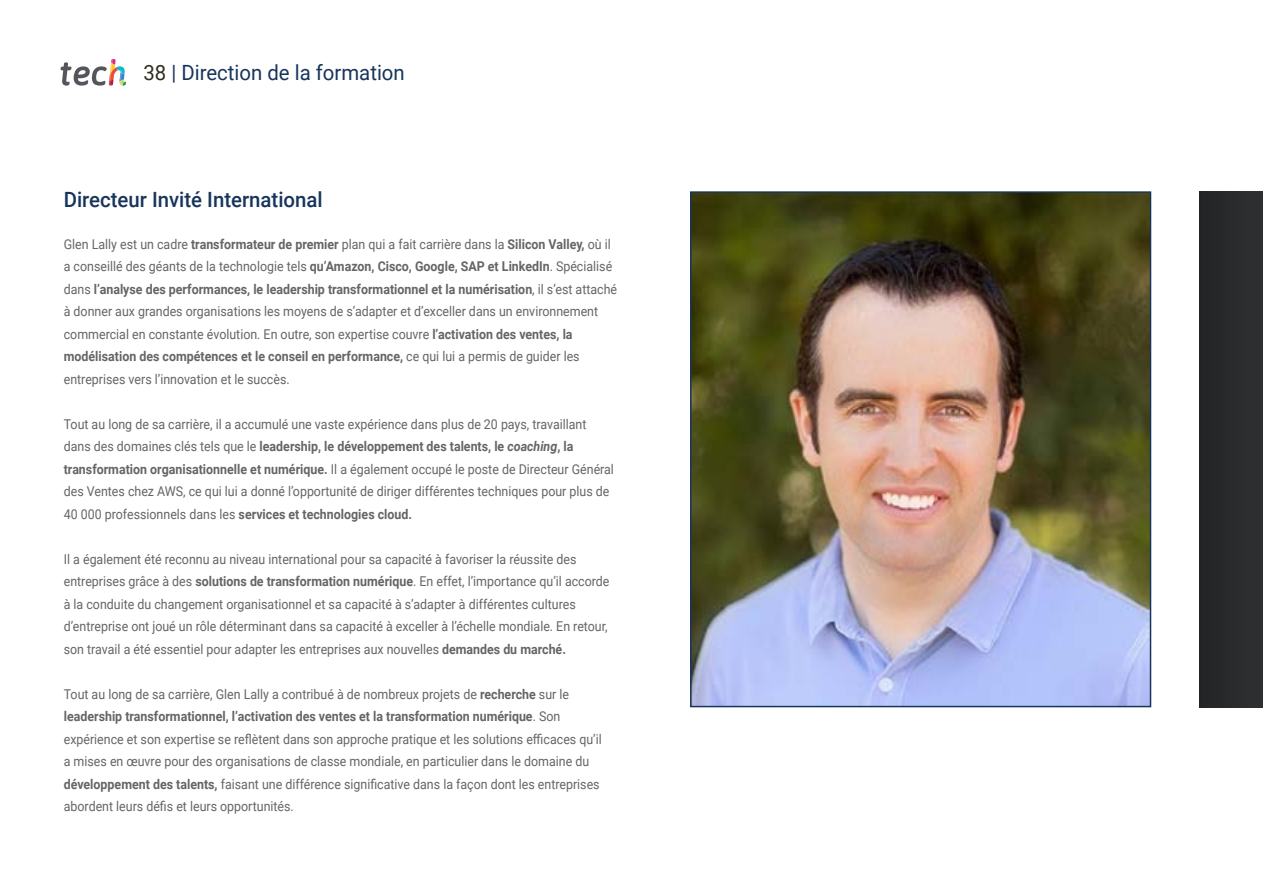
<style>
.page{position:relative;width:1263px;height:893px;background:#fff}
.page>*{position:absolute;margin:0;border:0;box-sizing:border-box;transform-origin:0 0}
.t1{font:500 21px "Roboto";color:#17355b}
.t2{font:21px "Roboto";color:#17355b}
.t3{font:13.5px/22.5px "Roboto";color:#656565;scale:.92 1}
.s1{color:#312e20}
.s2{font-weight:700}
.s3{font-weight:700;font-style:italic}
</style>
<div class="page">
<img style="left:693px;top:194px;width:455px;height:510px">
<div style="left:690px;top:191px;width:461px;height:516px;border:2px solid #17355b"></div>
<svg style="left:61px;top:59px;width:65px;height:27px"></svg>
<div style="left:1199px;top:191px;width:64px;height:516px;background:#292a2b"></div>
<h1 class="t2" style="left:144px;top:57px;width:263px"><span class="s1">38</span> | Direction de la formation</h1>
<h1 class="t1" style="left:64px;top:185px;width:260px">Directeur Invité International</h1>
<p class="t3" style="left:64px;top:232px;width:603px">Glen Lally est un cadre <span class="s2">transformateur de premier</span> plan qui a fait carrière dans la <span class="s2">Silicon Valley,</span> où il a conseillé des géants de la technologie tels <span class="s2">qu’Amazon, Cisco, Google, SAP et LinkedIn</span>. Spécialisé dans <span class="s2">l’analyse des performances, le leadership transformationnel et la numérisation</span>, il s’est attaché à donner aux grandes organisations les moyens de s’adapter et d’exceller dans un environnement commercial en constante évolution. En outre, son expertise couvre <span class="s2">l’activation des ventes, la modélisation des compétences et le conseil en performance,</span> ce qui lui a permis de guider les entreprises vers l’innovation et le succès.</p>
<p class="t3" style="left:64px;top:412px;width:599px">Tout au long de sa carrière, il a accumulé une vaste expérience dans plus de 20 pays, travaillant dans des domaines clés tels que le <span class="s2">leadership, le développement des talents, le</span> <span class="s3">coaching</span><span class="s2">, la transformation organisationnelle et numérique.</span> Il a également occupé le poste de Directeur Général des Ventes chez AWS, ce qui lui a donné l’opportunité de diriger différentes techniques pour plus de 40 000 professionnels dans les <span class="s2">services et technologies cloud.</span></p>
<p class="t3" style="left:64px;top:547px;width:595px">Il a également été reconnu au niveau international pour sa capacité à favoriser la réussite des entreprises grâce à des <span class="s2">solutions de transformation numérique</span>. En effet, l’importance qu’il accorde à la conduite du changement organisationnel et sa capacité à s’adapter à différentes cultures d’entreprise ont joué un rôle déterminant dans sa capacité à exceller à l’échelle mondiale. En retour, son travail a été essentiel pour adapter les entreprises aux nouvelles <span class="s2">demandes du marché.</span></p>
<p class="t3" style="left:64px;top:682px;width:586px">Tout au long de sa carrière, Glen Lally a contribué à de nombreux projets de <span class="s2">recherche</span> sur le <span class="s2">leadership transformationnel, l’activation des ventes et la transformation numérique</span>. Son expérience et son expertise se reflètent dans son approche pratique et les solutions efficaces qu’il a mises en œuvre pour des organisations de classe mondiale, en particulier dans le domaine du <span class="s2">développement des talents,</span> faisant une différence significative dans la façon dont les entreprises abordent leurs défis et leurs opportunités.</p>
</div>
